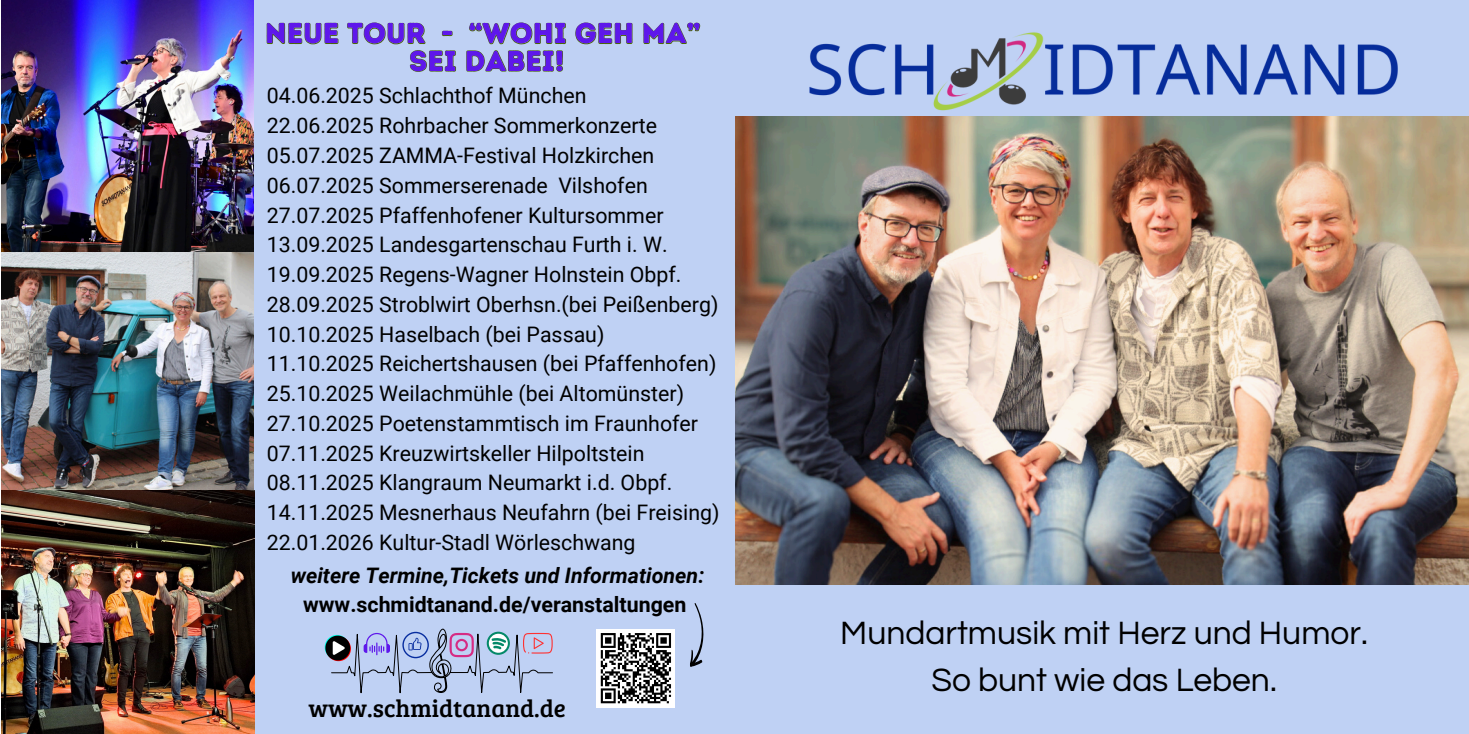
<style>
.page{position:relative;width:1469px;height:734px;background:#fff}
.page>*{position:absolute;margin:0;border:0;box-sizing:border-box;transform-origin:0 0}
.t1{font:33.6px/46.2px "Questrial";color:#000;text-align:center}
.t2{font:28.7px/27.5px "Intro Rust Base";color:#5e17eb;text-align:center}
.t3{font:24.68px "Bree Serif";color:#000}
.t4{font:21.35px "Roboto";color:#000}
.t5{font:italic 700 21.35px/29.8px "Roboto";color:#000;text-align:center}
.s1{font-style:normal}
</style>
<div class="page">
<div style="left:1px;top:0;width:1468px;height:733px;background:#bfd1f4"></div>
<img style="left:735px;top:116px;width:734px;height:469px">
<img style="left:1px;top:251px;width:252px;height:238px">
<img style="left:1px;top:0;width:252px;height:251px">
<svg style="left:325px;top:629px;width:228px;height:41px"></svg>
<div style="left:596px;top:629px;width:79px;height:78px;background:#fff"></div>
<svg style="left:600px;top:633px;width:71px;height:37px"></svg>
<img style="left:1px;top:490px;width:254px;height:180px">
<img style="left:1px;top:670px;width:789px;height:64px">
<img style="left:758px;top:32px;width:692px;height:180px">
<svg style="left:266px;top:22px;width:435px;height:50px"></svg>
<svg style="left:690px;top:603px;width:14px;height:64px"></svg>
<p class="t2" style="left:265px;top:20px;width:437px">NEUE TOUR - “WOHI GEH MA”<br>SEI DABEI!</p>
<p class="t4" style="left:267px;top:84px;width:321px">04.06.2025 Schlachthof München</p>
<p class="t4" style="left:267px;top:113px;width:392px">22.06.2025 Rohrbacher Sommerkonzerte</p>
<p class="t4" style="left:267px;top:143px;width:389px">05.07.2025 ZAMMA-Festival Holzkirchen</p>
<p class="t4" style="left:267px;top:173px;width:383px">06.07.2025 Sommerserenade Vilshofen</p>
<p class="t4" style="left:267px;top:203px;width:398px">27.07.2025 Pfaffenhofener Kultursommer</p>
<p class="t4" style="left:267px;top:232px;width:402px">13.09.2025 Landesgartenschau Furth i. W.</p>
<p class="t4" style="left:267px;top:262px;width:416px">19.09.2025 Regens-Wagner Holnstein Obpf.</p>
<p class="t4" style="left:267px;top:292px;width:453px">28.09.2025 Stroblwirt Oberhsn.(bei Peißenberg)</p>
<p class="t4" style="left:267px;top:322px;width:339px">10.10.2025 Haselbach (bei Passau)</p>
<p class="t4" style="left:267px;top:351px;width:451px">11.10.2025 Reichertshausen (bei Pfaffenhofen)</p>
<p class="t4" style="left:267px;top:381px;width:419px">25.10.2025 Weilachmühle (bei Altomünster)</p>
<h4 class="t4" style="left:267px;top:411px;width:433px">27.10.2025 Poetenstammtisch im Fraunhofer</h4>
<p class="t4" style="left:267px;top:441px;width:379px">07.11.2025 Kreuzwirtskeller Hilpoltstein</p>
<p class="t4" style="left:267px;top:470px;width:407px">08.11.2025 Klangraum Neumarkt i.d. Obpf.</p>
<p class="t4" style="left:267px;top:500px;width:454px">14.11.2025 Mesnerhaus Neufahrn (bei Freising)</p>
<h1 class="t4" style="left:267px;top:530px;width:370px">22.01.2026 Kultur-Stadl Wörleschwang</h1>
<p class="t5" style="left:291px;top:560px;width:415px">weitere Termine,Tickets und Informationen: <span class="s1">www.schmidtanand.de/veranstaltungen</span></p>
<p class="t3" style="left:308px;top:690px;width:259px">www.schmidtanand.de</p>
<p class="t1" style="left:840px;top:611px;width:529px">Mundartmusik mit Herz und Humor.<br>So bunt wie das Leben.</p>
</div>
